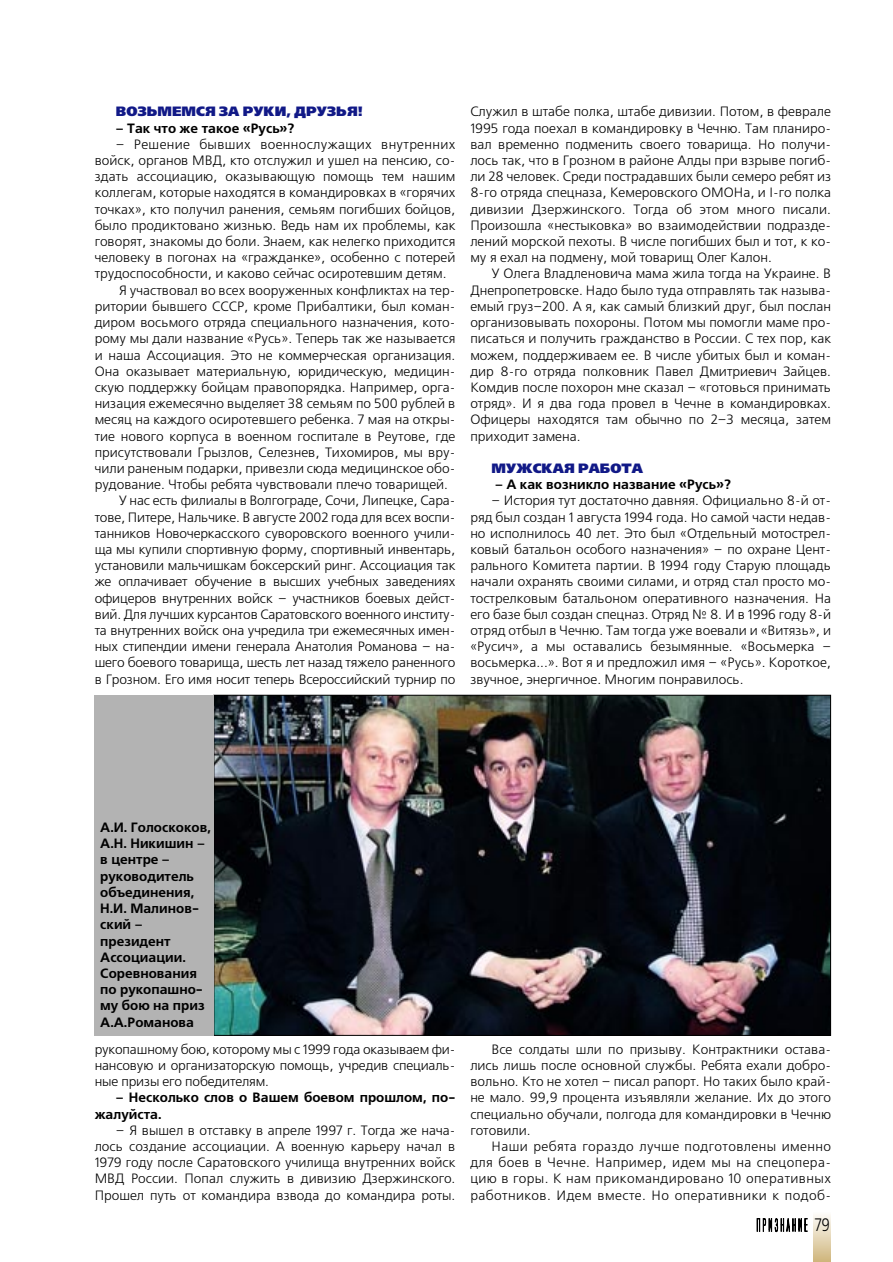
<style>
.page{position:relative;width:893px;height:1262px;background:#fff}
.page>*{position:absolute;margin:0;border:0;box-sizing:border-box;transform-origin:0 0}
.t1{font:18px "Free Set C";color:#000;scale:.8 1}
.t2{font:13.5px/16.2px "Free Set C";color:#000;text-align:justify}
.t3{font:700 13.5px/16.2px "Free Set C";color:#000}
.t4{font:13.5px "Free Set C";letter-spacing:.025em;color:#000}
.t5{font:13.5px "Free Set Black C";color:#111987}
</style>
<div class="page">
<svg style="left:813px;top:1215px;width:17px;height:47px"></svg>
<svg style="left:757px;top:1218px;width:50px;height:13px"></svg>
<img style="left:216px;top:697px;width:612px;height:336px">
<div style="left:95px;top:695px;width:119px;height:340px;background:#b3b3b3"></div>
<p class="t5" style="left:116px;top:106px;width:248px">ВОЗЬМЕМСЯ ЗА РУКИ, ДРУЗЬЯ!</p>
<p class="t3" style="left:116px;top:120px;width:180px">– Так что же такое «Русь»?</p>
<p class="t4" style="left:116px;top:138px;width:341px">– Решение бывших военнослужащих внутренних</p>
<p class="t2" style="left:95px;top:153px;width:362px">войск, органов МВД, кто отслужил и ушел на пенсию, со-</p>
<p class="t2" style="left:95px;top:169px;width:362px">здать ассоциацию, оказывающую помощь тем нашим</p>
<p class="t2" style="left:95px;top:185px;width:362px">коллегам, которые находятся в командировках в «горячих</p>
<p class="t2" style="left:95px;top:201px;width:362px">точках», кто получил ранения, семьям погибших бойцов,</p>
<p class="t2" style="left:95px;top:218px;width:362px">было продиктовано жизнью. Ведь нам их проблемы, как</p>
<p class="t2" style="left:95px;top:234px;width:362px">говорят, знакомы до боли. Знаем, как нелегко приходится</p>
<p class="t2" style="left:95px;top:250px;width:362px">человеку в погонах на «гражданке», особенно с потерей</p>
<p class="t2" style="left:95px;top:266px;width:353px">трудоспособности, и каково сейчас осиротевшим детям.</p>
<p class="t2" style="left:119px;top:282px;width:338px">Я участвовал во всех вооруженных конфликтах на тер-</p>
<p class="t2" style="left:95px;top:299px;width:362px">ритории бывшего СССР, кроме Прибалтики, был коман-</p>
<p class="t2" style="left:95px;top:315px;width:362px">диром восьмого отряда специального назначения, кото-</p>
<p class="t2" style="left:95px;top:331px;width:362px">рому мы дали название «Русь». Теперь так же называется</p>
<p class="t2" style="left:95px;top:347px;width:362px">и наша Ассоциация. Это не коммерческая организация.</p>
<p class="t2" style="left:95px;top:363px;width:362px">Она оказывает материальную, юридическую, медицин-</p>
<p class="t2" style="left:95px;top:380px;width:362px">скую поддержку бойцам правопорядка. Например, орга-</p>
<p class="t2" style="left:95px;top:396px;width:362px">низация ежемесячно выделяет 38 семьям по 500 рублей в</p>
<p class="t2" style="left:95px;top:412px;width:362px">месяц на каждого осиротевшего ребенка. 7 мая на откры-</p>
<p class="t2" style="left:95px;top:428px;width:362px">тие нового корпуса в военном госпитале в Реутове, где</p>
<p class="t2" style="left:95px;top:444px;width:362px">присутствовали Грызлов, Селезнев, Тихомиров, мы вру-</p>
<p class="t2" style="left:95px;top:461px;width:362px">чили раненым подарки, привезли сюда медицинское обо-</p>
<p class="t2" style="left:95px;top:477px;width:355px">рудование. Чтобы ребята чувствовали плечо товарищей.</p>
<p class="t2" style="left:119px;top:493px;width:338px">У нас есть филиалы в Волгограде, Сочи, Липецке, Сара-</p>
<p class="t2" style="left:95px;top:509px;width:362px">тове, Питере, Нальчике. В августе 2002 года для всех воспи-</p>
<p class="t2" style="left:95px;top:525px;width:362px">танников Новочеркасского суворовского военного учили-</p>
<p class="t2" style="left:95px;top:542px;width:362px">ща мы купили спортивную форму, спортивный инвентарь,</p>
<p class="t2" style="left:95px;top:558px;width:362px">установили мальчишкам боксерский ринг. Ассоциация так</p>
<p class="t2" style="left:95px;top:574px;width:362px">же оплачивает обучение в высших учебных заведениях</p>
<p class="t2" style="left:95px;top:590px;width:362px">офицеров внутренних войск – участников боевых дейст-</p>
<p class="t2" style="left:95px;top:606px;width:362px">вий. Для лучших курсантов Саратовского военного институ-</p>
<p class="t2" style="left:95px;top:623px;width:362px">та внутренних войск она учредила три ежемесячных имен-</p>
<p class="t2" style="left:95px;top:639px;width:362px">ных стипендии имени генерала Анатолия Романова – на-</p>
<p class="t2" style="left:95px;top:655px;width:362px">шего боевого товарища, шесть лет назад тяжело раненного</p>
<p class="t2" style="left:95px;top:671px;width:362px">в Грозном. Его имя носит теперь Всероссийский турнир по</p>
<p class="t2" style="left:470px;top:104px;width:362px">Служил в штабе полка, штабе дивизии. Потом, в феврале 1995 года поехал в командировку в Чечню. Там планиро&shy;вал временно подменить своего товарища. Но получи&shy;лось так, что в Грозном в районе Алды при взрыве погиб&shy;ли 28 человек. Среди пострадавших были семеро ребят из 8-го отряда спецназа, Кемеровского ОМОНа, и I-го полка дивизии Дзержинского. Тогда об этом много писали.<br>Произошла «нестыковка» во взаимодействии подразде&shy;лений морской пехоты. В числе погибших был и тот, к ко&shy;му я ехал на подмену, мой товарищ Олег Калон.</p>
<p class="t2" style="left:470px;top:266px;width:362px;text-indent:21px">У Олега Владленовича мама жила тогда на Украине. В Днепропетровске. Надо было туда отправлять так называ&shy;емый груз–200. А я, как самый близкий друг, был послан организовывать похороны. Потом мы помогли маме про&shy;писаться и получить гражданство в России. С тех пор, как можем, поддерживаем ее. В числе убитых был и коман&shy;дир 8-го отряда полковник Павел Дмитриевич Зайцев.<br>Комдив после похорон мне сказал – «готовься принимать отряд». И я два года провел в Чечне в командировках.<br>Офицеры находятся там обычно по 2–3 месяца, затем приходит замена.</p>
<p class="t5" style="left:491px;top:462px;width:153px">МУЖСКАЯ РАБОТА</p>
<p class="t3" style="left:495px;top:477px;width:237px">– А как возникло название «Русь»?</p>
<p class="t2" style="left:470px;top:493px;width:362px;text-indent:21px">– История тут достаточно давняя. Официально 8-й от&shy;ряд был создан 1 августа 1994 года. Но самой части недав&shy;но исполнилось 40 лет. Это был «Отдельный мотострел&shy;ковый батальон особого назначения» – по охране Цент&shy;рального Комитета партии. В 1994 году Старую площадь начали охранять своими силами, и отряд стал просто мо&shy;тострелковым батальоном оперативного назначения. На его базе был создан спецназ. Отряд № 8. И в 1996 году 8-й отряд отбыл в Чечню. Там тогда уже воевали и «Витязь», и «Русич», а мы оставались безымянные. «Восьмерка – восьмерка...». Вот я и предложил имя – «Русь». Короткое, звучное, энергичное. Многим понравилось.</p>
<p class="t3" style="left:100px;top:820px;width:112px">А.И. Голоскоков,<br>А.Н. Никишин – в центре – руководитель объединения,<br>Н.И. Малинов&shy;ский – президент<br>Ассоциации.<br>Cоревнования по рукопашно&shy;му бою на приз<br>А.А.Романова</p>
<p class="t2" style="left:95px;top:1041px;width:362px">рукопашному бою, которому мы с 1999 года оказываем фи&shy;нансовую и организаторскую помощь, учредив специаль&shy;ные призы его победителям.</p>
<p class="t3" style="left:95px;top:1090px;width:362px;text-indent:21px">– Несколько слов о Вашем боевом прошлом, по&shy;жалуйста.</p>
<p class="t2" style="left:95px;top:1122px;width:362px;text-indent:21px">– Я вышел в отставку в апреле 1997 г. Тогда же нача&shy;лось создание ассоциации. А военную карьеру начал в 1979 году после Саратовского училища внутренних войск МВД России. Попал служить в дивизию Дзержинского.<br>Прошел путь от командира взвода до командира роты.</p>
<p class="t2" style="left:470px;top:1041px;width:362px;text-indent:21px">Все солдаты шли по призыву. Контрактники остава&shy;лись лишь после основной службы. Ребята ехали добро&shy;вольно. Кто не хотел – писал рапорт. Но таких было край&shy;не мало. 99,9 процента изъявляли желание. Их до этого специально обучали, полгода для командировки в Чечню готовили.</p>
<p class="t2" style="left:470px;top:1138px;width:362px;text-indent:21px">Наши ребята гораздо лучше подготовлены именно для боев в Чечне. Например, идем мы на спецопера&shy;цию в горы. К нам прикомандировано 10 оперативных работников. Идем вместе. Но оперативники к подоб-</p>
<h1 class="t1" style="left:814px;top:1217px;width:20px">79</h1>
</div>
